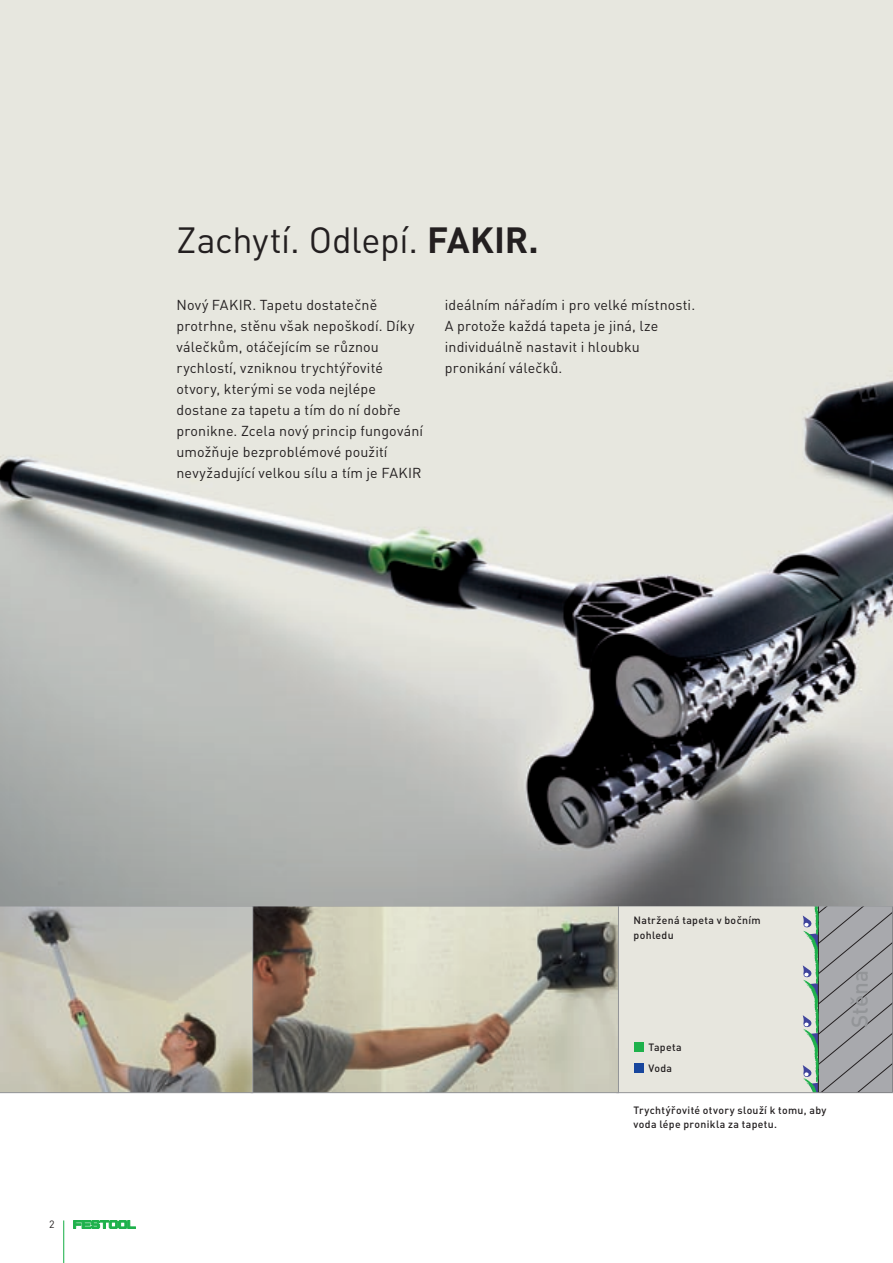
<style>
.page{position:relative;width:893px;height:1263px;background:#fff}
.page>*{position:absolute;margin:0;border:0;box-sizing:border-box;transform-origin:0 0}
.t1{font:36px "DIN Pro";letter-spacing:-.01em;color:#231f20}
.t2{font:500 22.5px "DIN Pro";letter-spacing:.005em;color:#939598}
.t3{font:14.25px/21px "DIN Pro";letter-spacing:.01em;color:#231f20}
.t4{font:500 10.5px/14.2px "DIN Pro";letter-spacing:.03em;color:#231f20}
.t5{font:10.5px "DIN Pro";color:#231f20}
.s1{font-weight:700}
</style>
<div class="page">
<div style="left:617px;top:906px;width:276px;height:187px;background:#e7e6de"></div>
<svg style="left:803px;top:908px;width:88px;height:183px;background:#a5aaab"></svg>
<div style="left:617px;top:906px;width:276px;height:187px;border:1px solid #939598"></div>
<div style="left:634px;top:1042px;width:10px;height:10px;background:#1eb14b"></div>
<div style="left:634px;top:1063px;width:10px;height:10px;background:#18469d"></div>
<img style="left:253px;top:908px;width:364px;height:183px">
<div style="left:251px;top:906px;width:368px;height:187px;border:1px solid #939598"></div>
<svg style="left:0;top:906px;width:253px;height:187px;background:#bab6a9"></svg>
<svg style="left:74px;top:1220px;width:62px;height:8px"></svg>
<hr style="left:63px;top:1220px;width:1px;height:43px;background:#1eb14b">
<img style="left:0;top:0;width:893px;height:906px">
<h1 class="t1" style="left:176px;top:215px;width:364px">Zachytí. Odlepí. <span class="s1">FAKIR.</span></h1>
<p class="t3" style="left:176px;top:294px;width:248px">Nový FAKIR. Tapetu dostatečně protrhne, stěnu však nepoškodí. Díky válečkům, otáčejícím se různou rychlostí, vzniknou trychtýřovité otvory, kterými se voda nejlépe dostane za tapetu a tím do ní dobře pronikne. Zcela nový princip fungování umožňuje bezproblémové použití nevyžadující velkou sílu a tím je FAKIR</p>
<p class="t3" style="left:445px;top:294px;width:252px">ideálním nářadím i pro velké místnosti.<br>A protože každá tapeta je jiná, lze individuálně nastavit i hloubku pronikání válečků.</p>
<p class="t5" style="left:49px;top:1217px;width:7px">2</p>
<p class="t4" style="left:634px;top:913px;width:129px">Natržená tapeta v bočním pohledu</p>
<p class="t4" style="left:648px;top:1036px;width:35px;line-height:21.3px">Tapeta<br>Voda</p>
<p class="t4" style="left:634px;top:1102px;width:194px">Trychtýřovité otvory slouží k tomu, aby voda lépe pronikla za tapetu.</p>
<h2 class="t2" style="left:844px;top:1028px;width:60px;rotate:-90deg">Stěna</h2>
</div>
